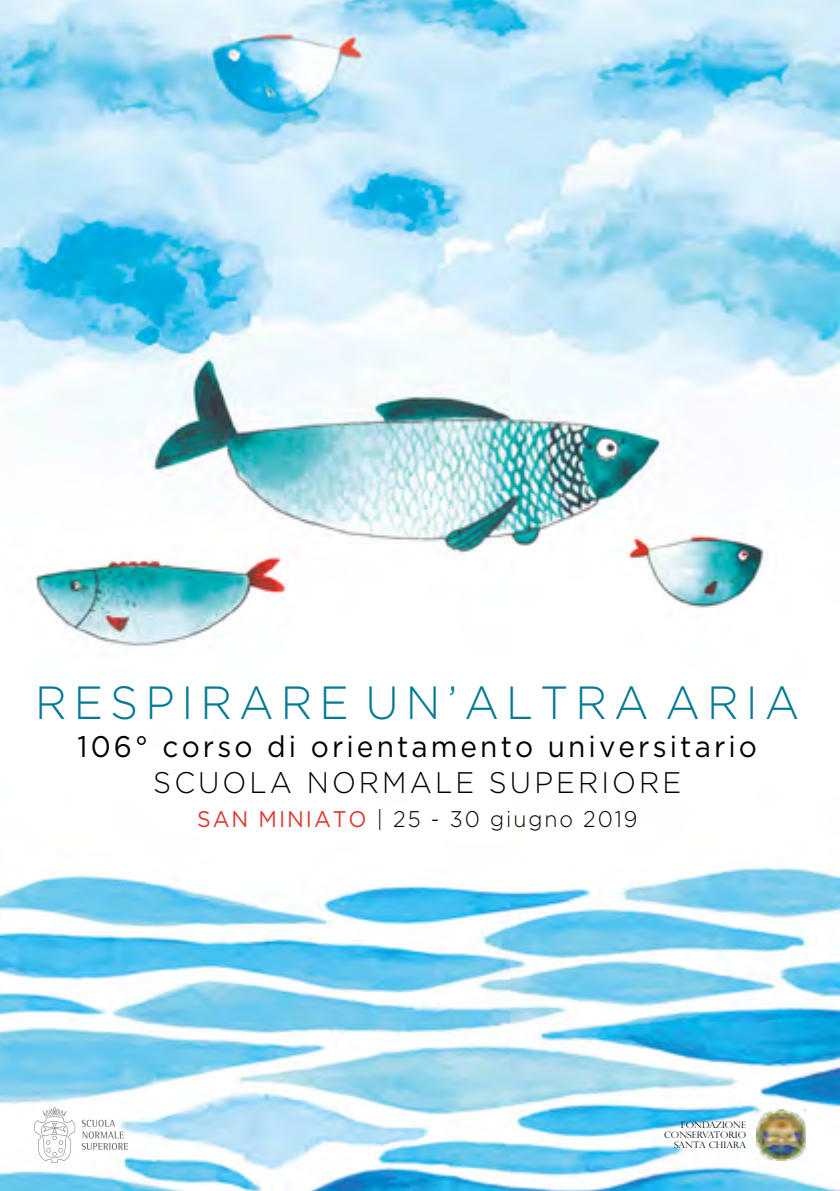
<style>
.page{position:relative;width:840px;height:1191px;background:#fff}
.page>*{position:absolute;margin:0;border:0;box-sizing:border-box;transform-origin:0 0}
.t1{font:300 46.4px "Gotham";letter-spacing:.16em;color:#007994;scale:.94 1}
.t2{font:29.8px "Gotham";letter-spacing:.11em;color:#000;scale:.94 1}
.t3{font:300 29.8px "Gotham";letter-spacing:.11em;color:#000;scale:.94 1}
.t4{font:300 22.6px "Gotham";letter-spacing:.09em;color:#000;scale:.94 1}
.t5{font:300 8.8px/9.8px "Perpetua Titling";color:#000;text-align:right;scale:1.09 1}
.s1{font-weight:400;color:#db3b31}
</style>
<div class="page">
<img style="left:0;top:0;width:839px;height:1191px">
<svg style="left:34px;top:1107px;width:41px;height:55px"></svg>
<svg style="left:82px;top:1119px;width:46px;height:31px"></svg>
<img style="left:756px;top:1109px;width:49px;height:51px">
<h1 class="t1" style="left:35px;top:677px;width:813px">RESPIRARE UN’ALTRA ARIA</h1>
<p class="t2" style="left:78px;top:730px;width:724px">106° corso di orientamento universitario</p>
<p class="t3" style="left:153px;top:766px;width:563px">SCUOLA NORMALE SUPERIORE</p>
<p class="t4" style="left:197px;top:806px;width:470px"><span class="s1">SAN MINIATO</span> | 25 - 30 giugno 2019</p>
<p class="t5" style="left:663px;top:1120px;width:77px">FONDAZIONE<br>CONSERVATORIO<br>SANTA CHIARA</p>
</div>
